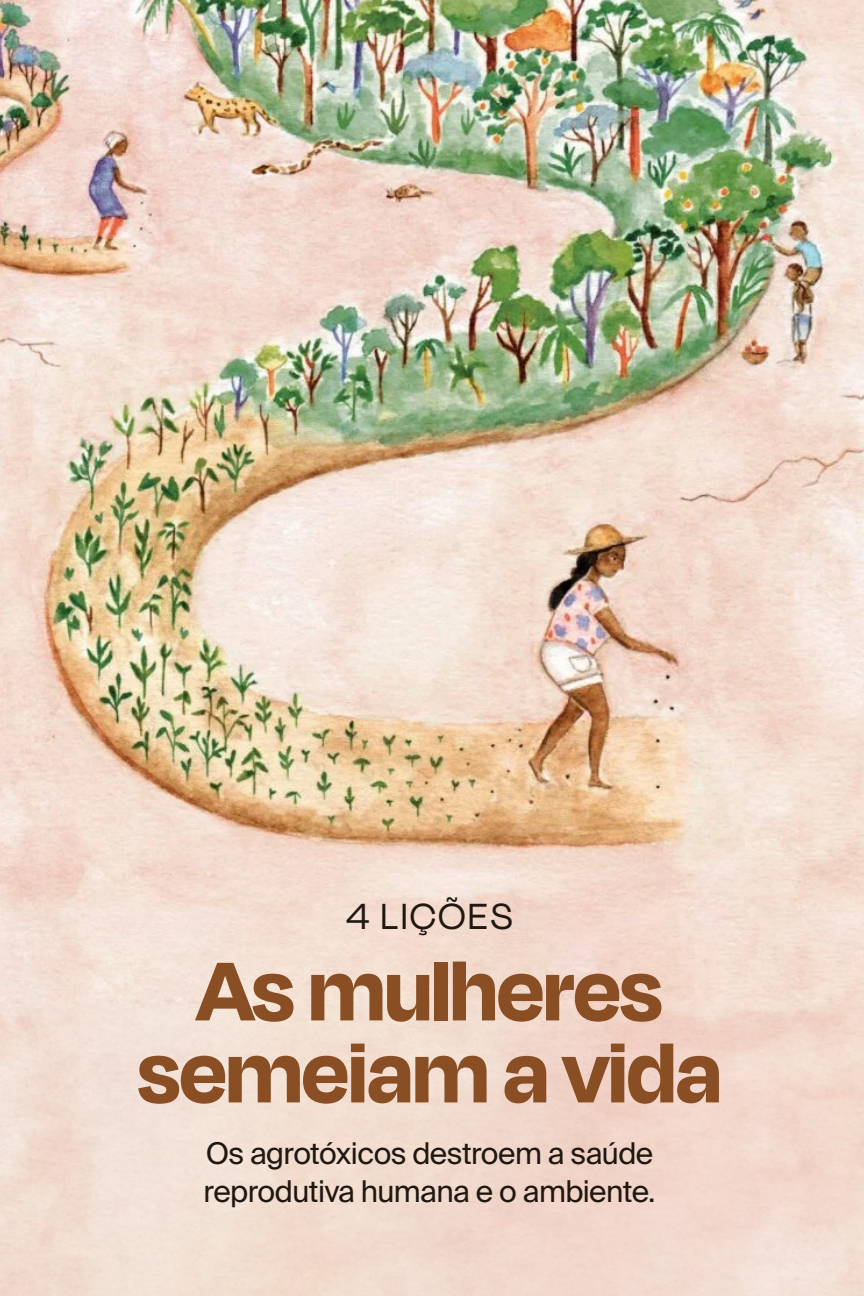
<style>
.page{position:relative;width:864px;height:1296px;background:#fff}
.page>*{position:absolute;margin:0;border:0;box-sizing:border-box;transform-origin:0 0}
.t1{font:700 96px/82px "Degular Display";color:#8a4e25;text-align:center}
.t2{font:42px "Degular Display";letter-spacing:.06em;color:#201711}
.t3{font:30px/38px "Suisse Intl";letter-spacing:-.02em;color:#201711}
</style>
<div class="page">
<img style="left:0;top:0;width:864px;height:1296px">
<p class="t2" style="left:347px;top:893px;width:168px">4 LIÇÕES</p>
<p class="t1" style="left:138px;top:946px;width:585px">As mulheres semeiam a vida</p>
<p class="t3" style="left:204px;top:1135px;width:453px">Os agrotóxicos destroem a saúde reprodutiva humana e o ambiente.</p>
</div>
